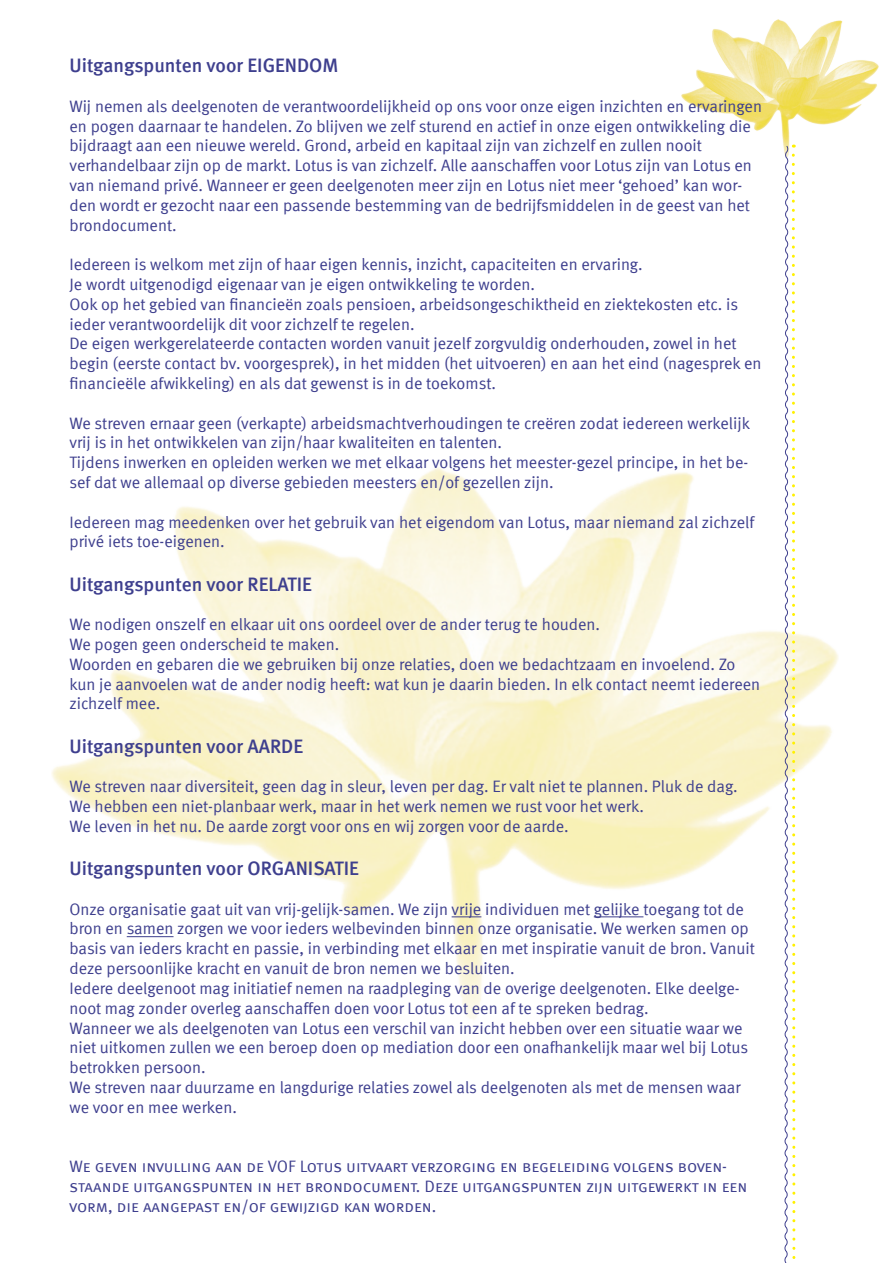
<style>
.page{position:relative;width:893px;height:1263px;background:#fff}
.page>*{position:absolute;margin:0;border:0;box-sizing:border-box;transform-origin:0 0}
.t1{font:19.5px "Meta Medium LF";color:#3e3f8e}
.t2{font:16.5px/19.8px "Meta Normal LF";color:#3e3f8e}
.t3{font:16.5px/19.8px "Meta Normal LF Caps";color:#3e3f8e}
.s1{font-family:"Meta Normal"}
</style>
<div class="page">
<img style="left:52px;top:468px;width:786px;height:552px">
<img style="left:682px;top:19px;width:196px;height:126px">
<svg style="left:783px;top:145px;width:14px;height:1118px"></svg>
<svg style="left:452px;top:916px;width:29px;height:1px"></svg>
<hr style="left:594px;top:916px;width:49px;height:1px;background:#3e3f8e">
<hr style="left:127px;top:936px;width:47px;height:1px;background:#3e3f8e">
<p class="t1" style="left:69px;top:54px;width:270px">Uitgangspunten voor EIGENDOM</p>
<p class="t2" style="left:69px;top:96px;width:694px">Wij nemen als deelgenoten de verantwoordelijkheid op ons voor onze eigen inzichten en ervaringen en pogen daarnaar te handelen. Zo blijven we zelf sturend en actief in onze eigen ontwikkeling die bijdraagt aan een nieuwe wereld. Grond, arbeid en kapitaal zijn van zichzelf en zullen nooit verhandelbaar zijn op de markt. Lotus is van zichzelf. Alle aanschaffen voor Lotus zijn van Lotus en van niemand privé. Wanneer er geen deelgenoten meer zijn en Lotus niet meer ‘gehoed’ kan wor&shy;den wordt er gezocht naar een passende bestemming van de bedrijfsmiddelen in de geest van het brondocument.</p>
<p class="t2" style="left:69px;top:254px;width:694px">Iedereen is welkom met zijn of haar eigen kennis, inzicht, capaciteiten en ervaring.<br>Je wordt uitgenodigd eigenaar van je eigen ontwikkeling te worden.<br>Ook op het gebied van financie<span class="s1">ë</span>n zoals pensioen, arbeidsongeschiktheid en ziektekosten etc. is ieder verantwoordelijk dit voor zichzelf te regelen.<br>De eigen werkgerelateerde contacten worden vanuit jezelf zorgvuldig onderhouden, zowel in het begin (eerste contact bv. voorgesprek), in het midden (het uitvoeren) en aan het eind (nagesprek en financieële afwikkeling) en als dat gewenst is in de toekomst.</p>
<p class="t2" style="left:69px;top:413px;width:682px">We streven ernaar geen (verkapte) arbeidsmachtverhoudingen te cre<span class="s1">ë</span>ren zodat iedereen werkelijk vrij is in het ontwikkelen van zijn/haar kwaliteiten en talenten.<br>Tijdens inwerken en opleiden werken we met elkaar volgens het meester-gezel principe, in het be&shy;sef dat we allemaal op diverse gebieden meesters en/of gezellen zijn.</p>
<p class="t2" style="left:69px;top:512px;width:686px">Iedereen mag meedenken over het gebruik van het eigendom van Lotus, maar niemand zal zichzelf privé iets toe-eigenen.</p>
<p class="t1" style="left:69px;top:573px;width:244px">Uitgangspunten voor RELATIE</p>
<p class="t2" style="left:69px;top:614px;width:692px">We nodigen onszelf en elkaar uit ons oordeel over de ander terug te houden.<br>We pogen geen onderscheid te maken.<br>Woorden en gebaren die we gebruiken bij onze relaties, doen we bedachtzaam en invoelend. Zo kun je aanvoelen wat de ander nodig heeft: wat kun je daarin bieden. In elk contact neemt iedereen zichzelf mee.</p>
<p class="t1" style="left:69px;top:735px;width:235px">Uitgangspunten voor AARDE</p>
<p class="t2" style="left:69px;top:776px;width:670px">We streven naar diversiteit, geen dag in sleur, leven per dag. Er valt niet te plannen. Pluk de dag.<br>We hebben een niet-planbaar werk, maar in het werk nemen we rust voor het werk.<br>We leven in het nu. De aarde zorgt voor ons en wij zorgen voor de aarde.</p>
<p class="t1" style="left:69px;top:857px;width:291px">Uitgangspunten voor ORGANISATIE</p>
<p class="t2" style="left:69px;top:899px;width:687px">Onze organisatie gaat uit van vrij-gelijk-samen. We zijn vrije individuen met gelijke toegang tot de bron en samen zorgen we voor ieders welbevinden binnen onze organisatie. We werken samen op basis van ieders kracht en passie, in verbinding met elkaar en met inspiratie vanuit de bron. Vanuit deze persoonlijke kracht en vanuit de bron nemen we besluiten.<br>Iedere deelgenoot mag initiatief nemen na raadpleging van de overige deelgenoten. Elke deelge&shy;noot mag zonder overleg aanschaffen doen voor Lotus tot een af te spreken bedrag.<br>Wanneer we als deelgenoten van Lotus een verschil van inzicht hebben over een situatie waar we niet uitkomen zullen we een beroep doen op mediation door een onafhankelijk maar wel bij Lotus betrokken persoon.<br>We streven naar duurzame en langdurige relaties zowel als deelgenoten als met de mensen waar we voor en mee werken.</p>
<p class="t3" style="left:69px;top:1156px;width:679px">We geven invulling aan de VOF Lotus uitvaart verzorging en begeleiding volgens boven&shy;staande uitgangspunten in het brondocument. Deze uitgangspunten zijn uitgewerkt in een vorm, die aangepast en/of gewijzigd kan worden.</p>
</div>
